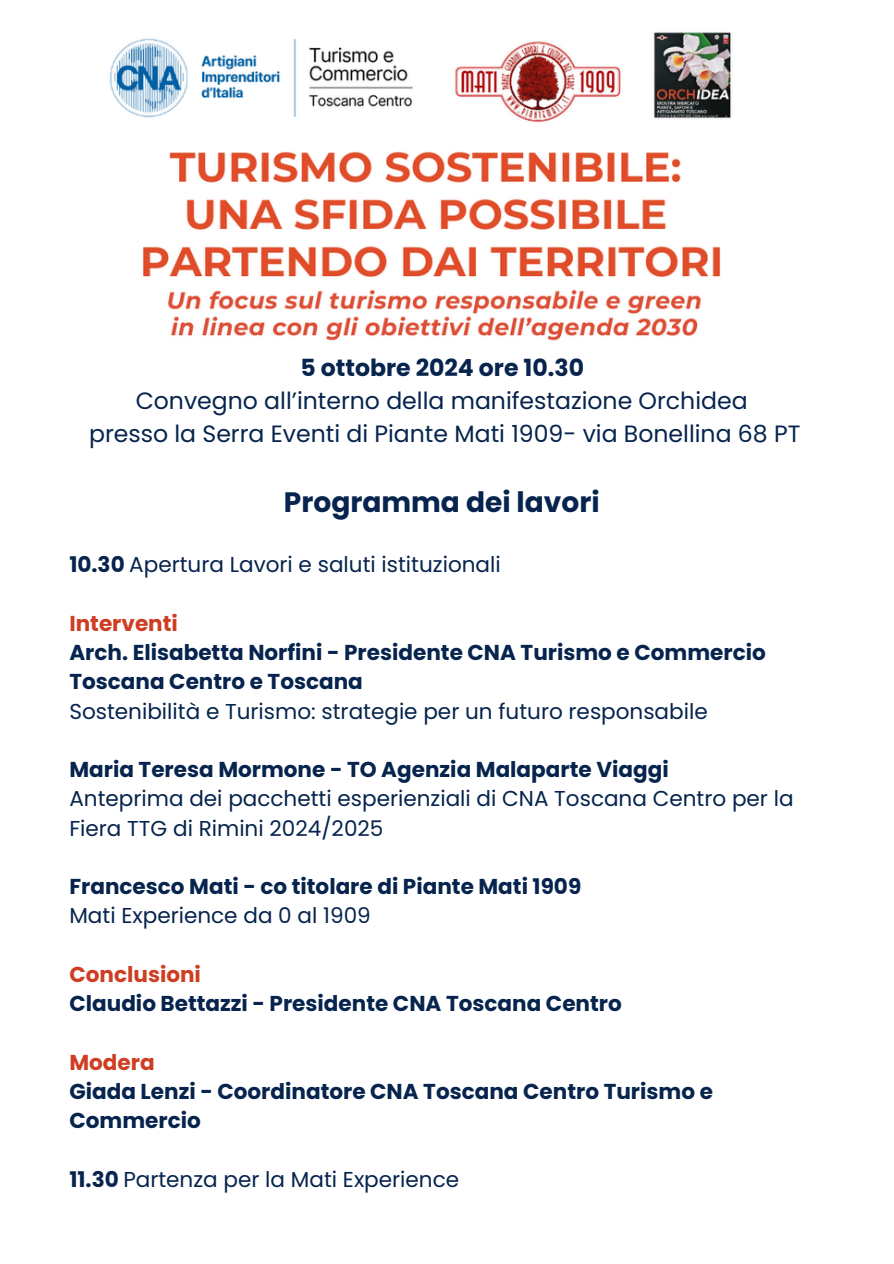
<style>
.page{position:relative;width:894px;height:1264px;background:#fff}
.page>*{position:absolute;margin:0;border:0;box-sizing:border-box;transform-origin:0 0}
.t1{font:700 28.05px "Poppins";color:#06244d}
.t2{font:23.55px "Poppins";color:#06244d}
.t3{font:700 23.55px "Poppins";color:#06244d}
.t4{font:700 21.6px/29.2px "Poppins";color:#06244d}
.t5{font:21.6px/29.2px "Poppins";color:#06244d}
.t6{font:700 21.6px "Poppins";color:#ce3e23}
.s1{font-weight:700}
.s2{color:#ce3e23}
</style>
<div class="page">
<img style="left:109px;top:32px;width:622px;height:309px">
<p class="t3" style="left:300px;top:352px;width:285px">5 ottobre 2024 ore 10.30</p>
<p class="t2" style="left:136px;top:384px;width:613px">Convegno all’interno della manifestazione Orchidea</p>
<p class="t2" style="left:89px;top:417px;width:712px">presso la Serra Eventi di Piante Mati 1909- via Bonellina 68 PT</p>
<p class="t1" style="left:284px;top:482px;width:317px">Programma dei lavori</p>
<h1 class="t5" style="left:69px;top:550px;width:433px"><span class="s1">10.30</span> Apertura Lavori e saluti istituzionali</h1>
<p class="t6" style="left:69px;top:608px;width:110px">Interventi</p>
<p class="t4" style="left:69px;top:638px;width:697px">Arch. Elisabetta Norfini - Presidente CNA Turismo e Commercio<br>Toscana Centro e Toscana</p>
<p class="t5" style="left:69px;top:696px;width:639px">Sostenibilità e Turismo: strategie per un futuro responsabile</p>
<p class="t4" style="left:69px;top:755px;width:600px">Maria Teresa Mormone - TO Agenzia Malaparte Viaggi</p>
<p class="t5" style="left:69px;top:784px;width:725px">Anteprima dei pacchetti esperienziali di CNA Toscana Centro per la<br>Fiera TTG di Rimini 2024/2025</p>
<p class="t4" style="left:69px;top:872px;width:513px">Francesco Mati - co titolare di Piante Mati 1909</p>
<p class="t5" style="left:69px;top:901px;width:303px">Mati Experience da 0 al 1909</p>
<p class="t4" style="left:69px;top:959px;width:554px"><span class="s2">Conclusioni<br></span>Claudio Bettazzi - Presidente CNA Toscana Centro</p>
<h2 class="t4" style="left:69px;top:1047px;width:645px"><span class="s2">Modera<br></span>Giada Lenzi - Coordinatore CNA Toscana Centro Turismo e<br>Commercio</h2>
<h2 class="t5" style="left:69px;top:1164px;width:391px"><span class="s1">11.30</span> Partenza per la Mati Experience</h2>
</div>
